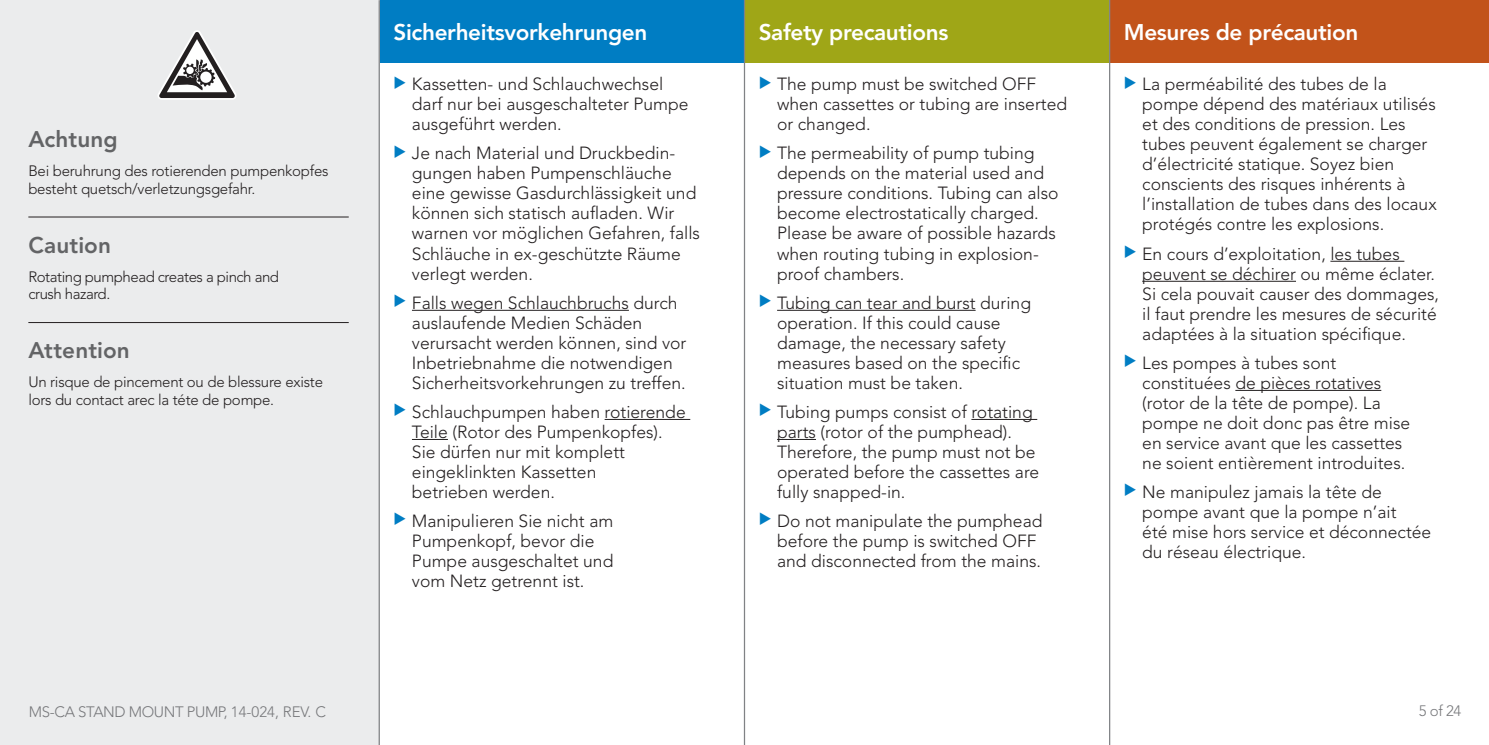
<style>
.page{position:relative;width:1489px;height:745px;background:#fff}
.page>*{position:absolute;margin:0;border:0;box-sizing:border-box;transform-origin:0 0}
.t1{font:800 22.5px "Avenir";letter-spacing:-.015em;color:#fff}
.t2{font:800 22.5px "Avenir";letter-spacing:.005em;color:#636466}
.t3{font:300 17.5px/20px "Avenir";color:#231f20}
.t4{font:300 15px/17.5px "Avenir";letter-spacing:-.015em;color:#231f20}
.t5{font:300 15px "Avenir";letter-spacing:-.025em;color:#77787b}
</style>
<div class="page">
<div style="left:379px;top:0;width:365px;height:62px;background:#007dc3"></div>
<div style="left:745px;top:0;width:363px;height:62px;background:#9fa617"></div>
<div style="left:1110px;top:0;width:378px;height:62px;background:#c2531a"></div>
<div style="left:0;top:0;width:379px;height:744px;background:#ebeced"></div>
<svg style="left:158px;top:30px;width:78px;height:70px"></svg>
<hr style="left:28px;top:216px;width:321px;height:1px;background:#231f20">
<hr style="left:28px;top:322px;width:321px;height:1px;background:#231f20">
<hr style="left:412px;top:310px;width:217px;height:1px;background:#231f20">
<hr style="left:604px;top:419px;width:86px;height:1px;background:#231f20">
<hr style="left:412px;top:439px;width:36px;height:1px;background:#231f20">
<hr style="left:777px;top:310px;width:198px;height:1px;background:#231f20">
<hr style="left:971px;top:419px;width:66px;height:1px;background:#231f20">
<hr style="left:777px;top:439px;width:39px;height:1px;background:#231f20">
<hr style="left:1330px;top:261px;width:74px;height:1px;background:#231f20">
<hr style="left:1142px;top:281px;width:153px;height:1px;background:#231f20">
<hr style="left:1235px;top:390px;width:146px;height:1px;background:#231f20">
<hr style="left:378px;top:0;width:2px;height:744px;background:#808285">
<hr style="left:743px;top:0;width:2px;height:744px;background:#808285">
<hr style="left:1108px;top:0;width:2px;height:744px;background:#808285">
<p class="t2" style="left:28px;top:126px;width:91px">Achtung</p>
<p class="t4" style="left:28px;top:162px;width:302px">Bei beruhrung des rotierenden pumpenkopfes besteht quetsch/verletzungsgefahr.</p>
<p class="t2" style="left:28px;top:231px;width:84px">Caution</p>
<p class="t4" style="left:28px;top:267px;width:252px">Rotating pumphead creates a pinch and crush hazard.</p>
<p class="t2" style="left:28px;top:337px;width:103px">Attention</p>
<p class="t4" style="left:28px;top:373px;width:296px">Un risque de pincement ou de blessure existe lors du contact arec la téte de pompe.</p>
<p class="t1" style="left:393px;top:18px;width:255px">Sicherheitsvorkehrungen</p>
<p class="t3" style="left:412px;top:74px;width:278px">Kassetten- und Schlauchwechsel darf nur bei ausgeschalteter Pumpe ausgeführt werden.</p>
<p class="t3" style="left:412px;top:143px;width:289px">Je nach Material und Druckbedin&shy;gungen haben Pumpenschläuche eine gewisse Gasdurchlässigkeit und können sich statisch aufladen. Wir warnen vor möglichen Gefahren, falls<br>Schläuche in ex-geschützte Räume verlegt werden.</p>
<p class="t3" style="left:412px;top:292px;width:276px">Falls wegen Schlauchbruchs durch auslaufende Medien Schäden verursacht werden können, sind vor Inbetriebnahme die notwendigen Sicherheitsvorkehrungen zu treffen.</p>
<p class="t3" style="left:412px;top:401px;width:275px">Schlauchpumpen haben rotierende<br>Teile (Rotor des Pumpenkopfes).<br>Sie dürfen nur mit komplett eingeklinkten Kassetten<br>betrieben werden.</p>
<p class="t3" style="left:412px;top:510px;width:203px">Manipulieren Sie nicht am<br>Pumpenkopf, bevor die<br>Pumpe ausgeschaltet und vom Netz getrennt ist.</p>
<p class="t1" style="left:758px;top:18px;width:191px">Safety precautions</p>
<p class="t3" style="left:777px;top:74px;width:291px">The pump must be switched OFF when cassettes or tubing are inserted or changed.</p>
<p class="t3" style="left:777px;top:143px;width:283px">The permeability of pump tubing depends on the material used and pressure conditions. Tubing can also become electrostatically charged.<br>Please be aware of possible hazards when routing tubing in explosion&shy;proof chambers.</p>
<p class="t3" style="left:777px;top:292px;width:255px">Tubing can tear and burst during operation. If this could cause damage, the necessary safety measures based on the specific situation must be taken.</p>
<p class="t3" style="left:777px;top:401px;width:264px">Tubing pumps consist of rotating parts (rotor of the pumphead).<br>Therefore, the pump must not be operated before the cassettes are fully snapped-in.</p>
<p class="t3" style="left:777px;top:510px;width:267px">Do not manipulate the pumphead before the pump is switched OFF and disconnected from the mains.</p>
<p class="t1" style="left:1123px;top:18px;width:236px">Mesures de précaution</p>
<p class="t3" style="left:1142px;top:74px;width:296px">La perméabilité des tubes de la pompe dépend des matériaux utilisés et des conditions de pression. Les tubes peuvent également se charger d’électricité statique. Soyez bien conscients des risques inhérents à l’installation de tubes dans des locaux protégés contre les explosions.</p>
<p class="t3" style="left:1142px;top:243px;width:298px">En cours d’exploitation, les tubes peuvent se déchirer ou même éclater.<br>Si cela pouvait causer des dommages, il faut prendre les mesures de sécurité adaptées à la situation spécifique.</p>
<p class="t3" style="left:1142px;top:352px;width:269px">Les pompes à tubes sont constituées de pièces rotatives (rotor de la tête de pompe). La pompe ne doit donc pas être mise en service avant que les cassettes ne soient entièrement introduites.</p>
<p class="t3" style="left:1142px;top:481px;width:290px">Ne manipulez jamais la tête de pompe avant que la pompe n’ait<br>été mise hors service et déconnectée du réseau électrique.</p>
<p class="t5" style="left:29px;top:702px;width:298px">MS-CA STAND MOUNT PUMP, 14-024, REV. C</p>
<p class="t5" style="left:1418px;top:702px;width:44px">5 of 24</p>
</div>
